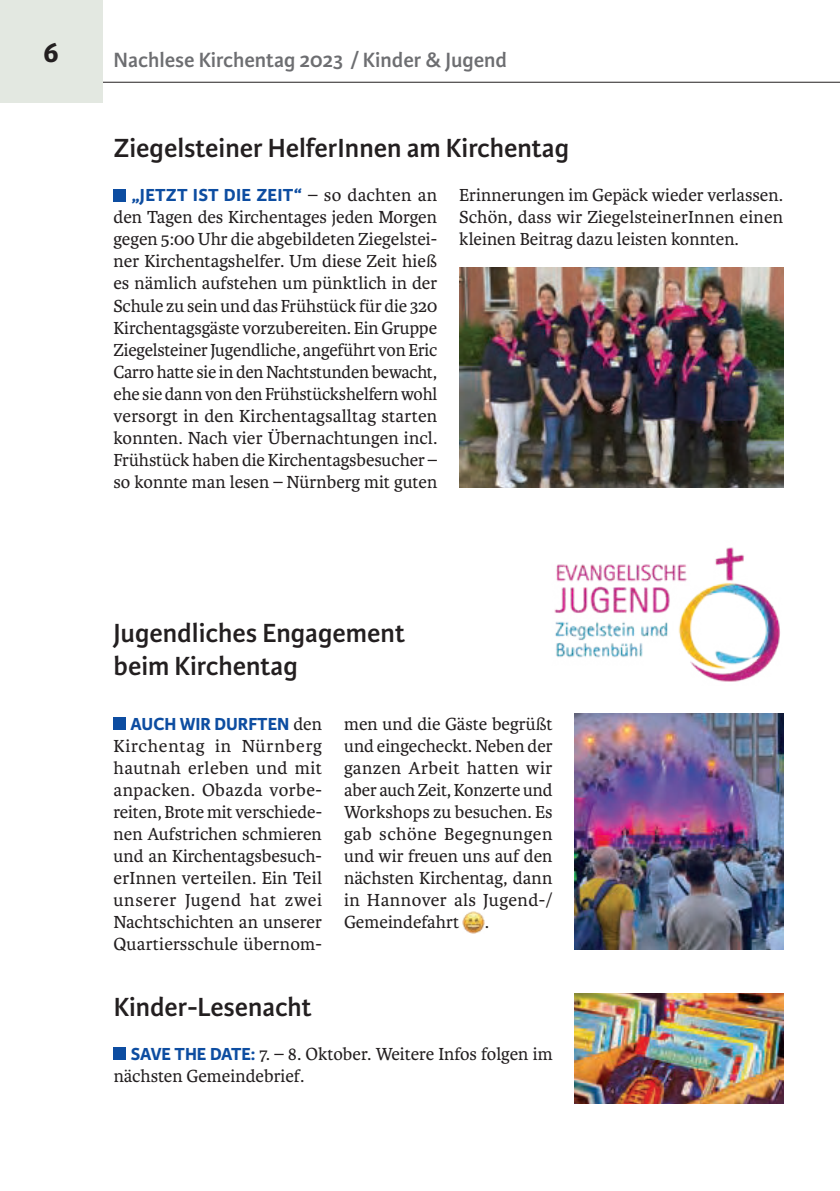
<style>
.page{position:relative;width:840px;height:1191px;background:#fff}
.page>*{position:absolute;margin:0;border:0;box-sizing:border-box;transform-origin:0 0}
.t1{font:700 30px "Karmina Sans";color:#231f20}
.t2{font:600 28px/33px "Karmina Sans";color:#231f20}
.t3{font:600 22px "Karmina Sans";color:#6d6e71}
.t4{font:18.6px/22px "Karmina";color:#231f20;text-align:justify}
.t5{font:700 18.6px "Karmina Sans";color:#0d4da1}
.s1{font-family:"Karmina";font-weight:400;color:#231f20}
.s2{font-family:"Karmina Sans";font-weight:700;color:#0d4da1}
</style>
<div class="page">
<hr style="left:0;top:82px;width:839px;height:1px;background:#231f20">
<div style="left:0;top:0;width:102px;height:102px;background:#e3e8e1"></div>
<div style="left:113px;top:717px;width:13px;height:12px;background:#0d4da1"></div>
<img style="left:462px;top:911px;width:22px;height:22px">
<div style="left:113px;top:189px;width:13px;height:12px;background:#0d4da1"></div>
<img style="left:554px;top:547px;width:226px;height:135px">
<img style="left:574px;top:714px;width:209px;height:235px">
<img style="left:459px;top:267px;width:324px;height:220px">
<img style="left:574px;top:993px;width:209px;height:110px">
<div style="left:114px;top:1047px;width:12px;height:12px;background:#0d4da1"></div>
<h1 class="t1" style="left:43px;top:37px;width:17px">6</h1>
<p class="t3" style="left:113px;top:50px;width:395px">Nachlese Kirchentag 2023 / Kinder &amp; Jugend</p>
<h2 class="t2" style="left:113px;top:133px;width:457px">Ziegelsteiner HelferInnen am Kirchentag</h2>
<p class="t5" style="left:131px;top:186px;width:307px">„JETZT IST DIE ZEIT“ <span class="s1">– so dachten an</span></p>
<p class="t4" style="left:113px;top:207px;width:325px">den Tagen des Kirchentages jeden Morgen gegen 5:00 Uhr die abgebildeten Ziegelstei&shy;ner Kirchentagshelfer. Um diese Zeit hieß es nämlich aufstehen um pünktlich in der Schule zu sein und das Frühstück für die 320<br>Kirchentagsgäste vorzubereiten. Ein Gruppe Ziegelsteiner Jugendliche, angeführt von Eric Carro hatte sie in den Nachtstunden bewacht, ehe sie dann von den Frühstückshelfern wohl versorgt in den Kirchentagsalltag starten konnten. Nach vier Übernachtungen incl.<br>Frühstück haben die Kirchentagsbesucher – so konnte man lesen – Nürnberg mit guten</p>
<p class="t4" style="left:459px;top:185px;width:325px">Erinnerungen im Gepäck wieder verlassen.<br>Schön, dass wir ZiegelsteinerInnen einen kleinen Beitrag dazu leisten konnten.</p>
<h2 class="t2" style="left:113px;top:617px;width:293px">Jugendliches Engagement beim Kirchentag</h2>
<p class="t5" style="left:130px;top:714px;width:193px">AUCH WIR DURFTEN <span class="s1">den</span></p>
<p class="t4" style="left:113px;top:735px;width:210px">Kirchentag in Nürnberg hautnah erleben und mit anpacken. Obazda vorbe&shy;reiten, Brote mit verschiede&shy;nen Aufstrichen schmieren und an Kirchentagsbesuch&shy;erInnen verteilen. Ein Teil unserer Jugend hat zwei Nachtschichten an unserer Quartiersschule übernom-</p>
<p class="t4" style="left:344px;top:713px;width:210px">men und die Gäste begrüßt und eingecheckt. Neben der ganzen Arbeit hatten wir aber auch Zeit, Konzerte und Workshops zu besuchen. Es gab schöne Begegnungen und wir freuen uns auf den nächsten Kirchentag, dann in Hannover als Jugend-/ Gemeindefahrt</p>
<p class="t4" style="left:484px;top:911px;width:6px">.</p>
<h2 class="t2" style="left:114px;top:991px;width:199px">Kinder-Lesenacht</h2>
<p class="t4" style="left:114px;top:1043px;width:440px;text-indent:17px"><span class="s2">SAVE THE DATE:</span> 7. – 8. Oktober. Weitere Infos folgen im nächsten Gemeindebrief.</p>
</div>
